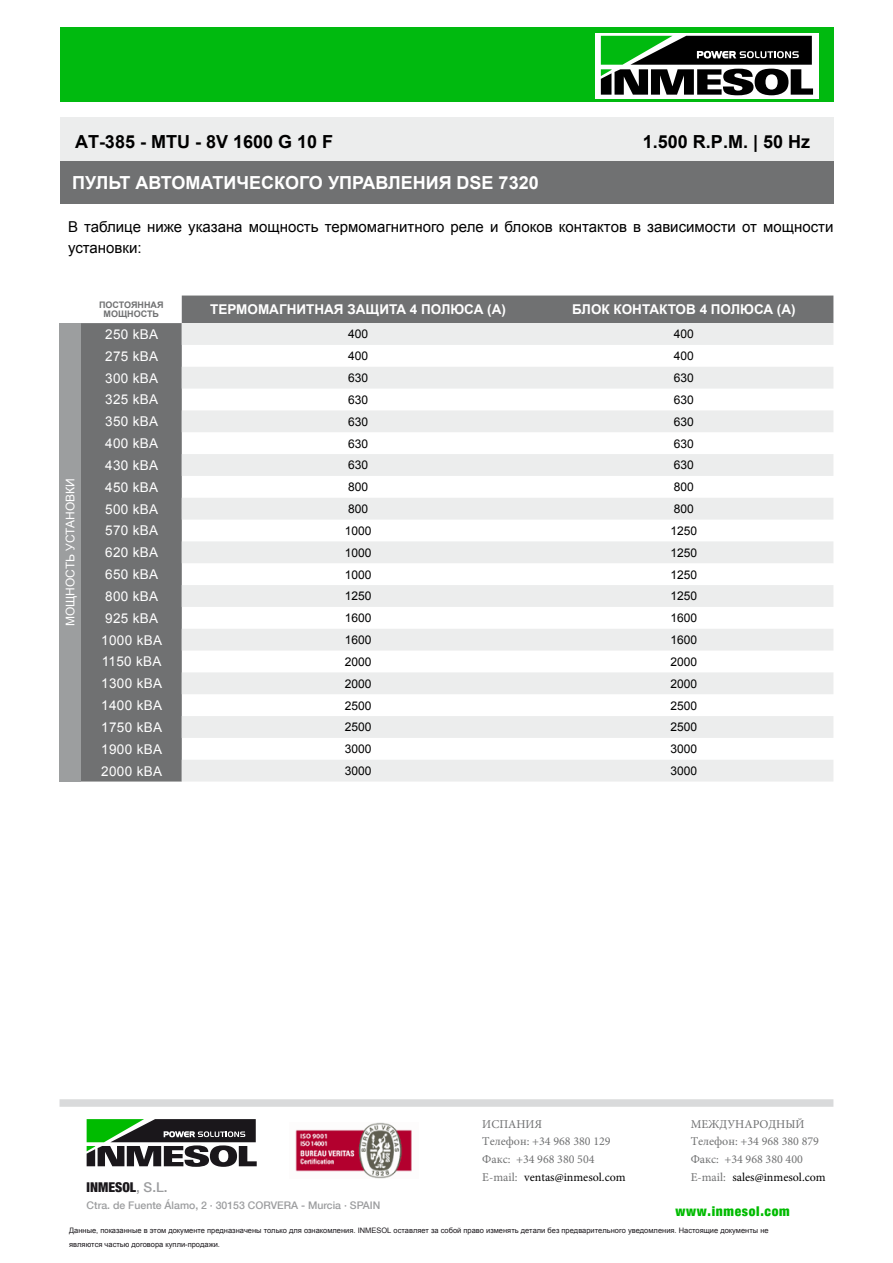
<style>
.page{position:relative;width:893px;height:1263px;background:#fff}
.page>*{position:absolute;margin:0;border:0;box-sizing:border-box;transform-origin:0 0}
.t1{font:700 18px "Arial";color:#fff}
.t2{font:700 18px "Arial";color:#000}
.t3{font:15px/21.3px "Arial";color:#000}
.t4{font:13.5px "Arial";letter-spacing:.025em;color:#fff}
.t5{font:700 13.5px "Arial";color:#fff}
.t6{font:900 condensed 13.5px "Helvetica Neue";letter-spacing:.05em;color:#0b0}
.t7{font:900 condensed 13.5px "Helvetica Neue";color:#1a171b}
.t8{font:12px "Arial";color:#000}
.t9{font:12px/17.7px "Minion Pro";color:#707172}
.t10{font:12px "Arial";color:#fff}
.t11{font:500 10.5px "Helvetica Neue";color:#9c9d9f}
.t12{font:700 9px/9px "Arial";color:#707172;text-align:center}
.t13{font:7.5px/13.6px "Arial";color:#1a171b}
.s1{color:#000}
.s2{font-weight:500;font-stretch:normal;color:#9c9d9f}
</style>
<div class="page">
<div style="left:60px;top:28px;width:773px;height:74px;background:#00ba0f"></div>
<svg style="left:595px;top:33px;width:224px;height:65px;background:#f8faf8"></svg>
<svg style="left:601px;top:36px;width:212px;height:59px;background:#445946"></svg>
<div style="left:60px;top:1099px;width:773px;height:8px;background:#d9dadb"></div>
<div style="left:60px;top:117px;width:773px;height:45px;background:#eceded"></div>
<div style="left:60px;top:162px;width:773px;height:42px;background:#707172"></div>
<div style="left:81px;top:296px;width:752px;height:485px;background:#707172"></div>
<div style="left:60px;top:323px;width:21px;height:458px;background:#9c9e9f"></div>
<svg style="left:182px;top:323px;width:651px;height:458px;fill:#edeeee"></svg>
<div style="left:188px;top:299px;width:340px;height:22px;background:#707172"></div>
<div style="left:540px;top:299px;width:287px;height:22px;background:#707172"></div>
<svg style="left:87px;top:1119px;width:170px;height:48px"></svg>
<div style="left:235px;top:1121px;width:18px;height:8px;background:#1a171b"></div>
<img style="left:295px;top:1123px;width:117px;height:55px">
<h1 class="t2" style="left:75px;top:130px;width:260px">AT-385 - MTU - 8V 1600 G 10 F</h1>
<h1 class="t2" style="left:643px;top:130px;width:169px">1.500 R.P.M. | 50 Hz</h1>
<h1 class="t1" style="left:72px;top:171px;width:468px">ПУЛЬТ АВТОМАТИЧЕСКОГО УПРАВЛЕНИЯ DSE 7320</h1>
<h2 class="t3" style="left:68px;top:216px;width:767px">В таблице ниже указана мощность термомагнитного реле и блоков контактов в зависимости от мощности установки:</h2>
<h3 class="t10" style="left:63px;top:626px;width:149px;rotate:-90deg">МОЩНОСТЬ УСТАНОВКИ</h3>
<p class="t12" style="left:99px;top:301px;width:66px">ПОСТОЯННАЯ<br>МОЩНОСТЬ</p>
<h3 class="t5" style="left:210px;top:301px;width:297px">ТЕРМОМАГНИТНАЯ ЗАЩИТА 4 ПОЛЮСА (A)</h3>
<h3 class="t5" style="left:572px;top:301px;width:225px">БЛОК КОНТАКТОВ 4 ПОЛЮСА (A)</h3>
<h3 class="t4" style="left:105px;top:325px;width:55px">250 kBA</h3>
<h3 class="t8" style="left:348px;top:326px;width:22px">400</h3>
<h3 class="t8" style="left:674px;top:326px;width:22px">400</h3>
<h3 class="t4" style="left:105px;top:347px;width:55px">275 kBA</h3>
<h3 class="t8" style="left:348px;top:348px;width:22px">400</h3>
<h3 class="t8" style="left:674px;top:348px;width:22px">400</h3>
<h3 class="t4" style="left:105px;top:369px;width:55px">300 kBA</h3>
<h3 class="t8" style="left:348px;top:370px;width:22px">630</h3>
<h3 class="t8" style="left:674px;top:370px;width:22px">630</h3>
<h3 class="t4" style="left:105px;top:391px;width:55px">325 kBA</h3>
<h3 class="t8" style="left:348px;top:392px;width:22px">630</h3>
<h3 class="t8" style="left:674px;top:392px;width:22px">630</h3>
<h3 class="t4" style="left:105px;top:413px;width:55px">350 kBA</h3>
<h3 class="t8" style="left:348px;top:414px;width:22px">630</h3>
<h3 class="t8" style="left:674px;top:414px;width:22px">630</h3>
<h3 class="t4" style="left:105px;top:434px;width:55px">400 kBA</h3>
<h3 class="t8" style="left:348px;top:435px;width:22px">630</h3>
<h3 class="t8" style="left:674px;top:435px;width:22px">630</h3>
<h3 class="t4" style="left:105px;top:456px;width:55px">430 kBA</h3>
<h3 class="t8" style="left:348px;top:457px;width:22px">630</h3>
<h3 class="t8" style="left:674px;top:457px;width:22px">630</h3>
<h3 class="t4" style="left:105px;top:478px;width:55px">450 kBA</h3>
<h3 class="t8" style="left:348px;top:479px;width:22px">800</h3>
<h3 class="t8" style="left:674px;top:479px;width:22px">800</h3>
<h3 class="t4" style="left:105px;top:500px;width:55px">500 kBA</h3>
<h3 class="t8" style="left:348px;top:501px;width:22px">800</h3>
<h3 class="t8" style="left:674px;top:501px;width:22px">800</h3>
<h3 class="t4" style="left:105px;top:522px;width:55px">570 kBA</h3>
<h3 class="t8" style="left:345px;top:523px;width:28px">1000</h3>
<h3 class="t8" style="left:671px;top:523px;width:28px">1250</h3>
<h3 class="t4" style="left:105px;top:544px;width:55px">620 kBA</h3>
<h3 class="t8" style="left:345px;top:545px;width:28px">1000</h3>
<h3 class="t8" style="left:671px;top:545px;width:28px">1250</h3>
<h3 class="t4" style="left:105px;top:565px;width:55px">650 kBA</h3>
<h3 class="t8" style="left:345px;top:566px;width:28px">1000</h3>
<h3 class="t8" style="left:671px;top:566px;width:28px">1250</h3>
<h3 class="t4" style="left:105px;top:587px;width:55px">800 kBA</h3>
<h3 class="t8" style="left:345px;top:588px;width:28px">1250</h3>
<h3 class="t8" style="left:671px;top:588px;width:28px">1250</h3>
<h3 class="t4" style="left:105px;top:609px;width:55px">925 kBA</h3>
<h3 class="t8" style="left:345px;top:610px;width:28px">1600</h3>
<h3 class="t8" style="left:671px;top:610px;width:28px">1600</h3>
<h3 class="t4" style="left:101px;top:631px;width:62px">1000 kBA</h3>
<h3 class="t8" style="left:345px;top:632px;width:28px">1600</h3>
<h3 class="t8" style="left:671px;top:632px;width:28px">1600</h3>
<h3 class="t4" style="left:102px;top:653px;width:61px">1150 kBA</h3>
<h3 class="t8" style="left:345px;top:654px;width:28px">2000</h3>
<h3 class="t8" style="left:671px;top:654px;width:28px">2000</h3>
<h3 class="t4" style="left:101px;top:675px;width:62px">1300 kBA</h3>
<h3 class="t8" style="left:345px;top:676px;width:28px">2000</h3>
<h3 class="t8" style="left:671px;top:676px;width:28px">2000</h3>
<h3 class="t4" style="left:101px;top:696px;width:62px">1400 kBA</h3>
<h3 class="t8" style="left:345px;top:697px;width:28px">2500</h3>
<h3 class="t8" style="left:671px;top:697px;width:28px">2500</h3>
<h3 class="t4" style="left:101px;top:718px;width:62px">1750 kBA</h3>
<h3 class="t8" style="left:345px;top:719px;width:28px">2500</h3>
<h3 class="t8" style="left:671px;top:719px;width:28px">2500</h3>
<h3 class="t4" style="left:101px;top:740px;width:62px">1900 kBA</h3>
<h3 class="t8" style="left:345px;top:741px;width:28px">3000</h3>
<h3 class="t8" style="left:671px;top:741px;width:28px">3000</h3>
<h3 class="t4" style="left:101px;top:762px;width:62px">2000 kBA</h3>
<h3 class="t8" style="left:345px;top:763px;width:28px">3000</h3>
<h3 class="t8" style="left:671px;top:763px;width:28px">3000</h3>
<h3 class="t9" style="left:482px;top:1115px;width:145px">ИСПАНИЯ<br>Телефон: +34 968 380 129<br>Факс: +34 968 380 504<br>E-mail: <span class="s1">ventas@inmesol.com</span></h3>
<h3 class="t9" style="left:691px;top:1115px;width:137px">МЕЖДУНАРОДНЫЙ<br>Телефон: +34 968 380 879<br>Факс: +34 968 380 400<br>E-mail: <span class="s1">sales@inmesol.com</span></h3>
<h3 class="t7" style="left:87px;top:1178px;width:82px">INMESOL<span class="s2">, S.L.</span></h3>
<h3 class="t11" style="left:87px;top:1198px;width:295px">Ctra. de Fuente Álamo, 2 · 30153 CORVERA - Murcia · SPAIN</h3>
<h3 class="t6" style="left:676px;top:1203px;width:116px">www.inmesol.com</h3>
<p class="t13" style="left:69px;top:1223px;width:701px">Данные, показанные в этом документе предназначены только для ознакомления. INMESOL оставляет за собой право изменять детали без предварительного уведомления. Настоящие документы не являются частью договора купли-продажи.</p>
</div>
